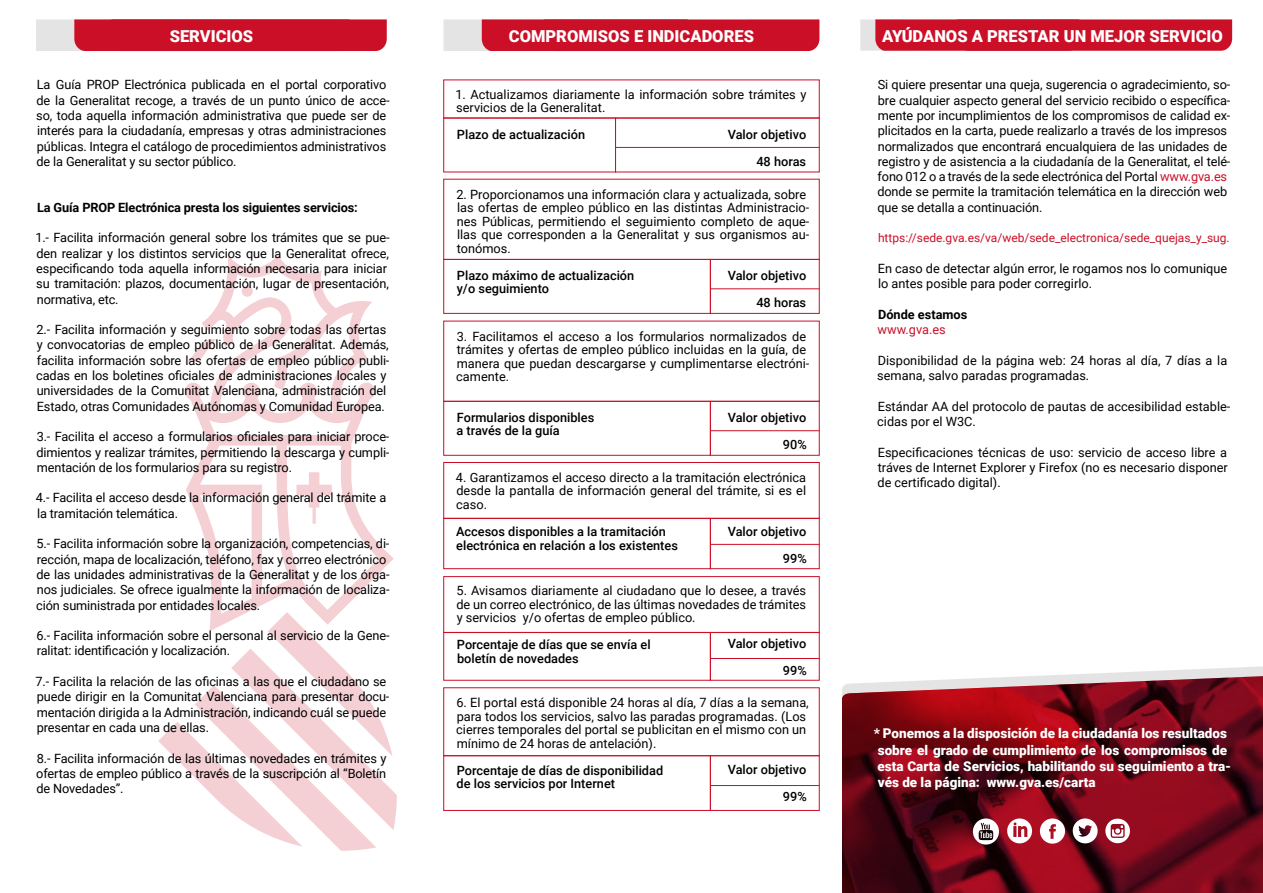
<style>
.page{position:relative;width:1263px;height:893px;background:#fff}
.page>*{position:absolute;margin:0;border:0;box-sizing:border-box;transform-origin:0 0}
.t1{font:900 16.5px "Roboto";color:#fff}
.t2{font:900 13.5px/16.2px "Roboto";color:#fff}
.t3{font:12.75px/15.3px "Roboto";letter-spacing:-.01em;color:#000}
.t4{font:500 12.75px/27px "Roboto";color:#000;text-align:right}
.t5{font:700 12.75px "Roboto";letter-spacing:-.01em;color:#000}
.t6{font:12.75px "Roboto";color:#cb0f27}
.t7{font:12px "Roboto";color:#cb0f27}
.s1{color:#cb0f27}
</style>
<div class="page">
<div style="left:443px;top:462px;width:376px;height:56px;border:1px solid #cb0f27"></div>
<div style="left:443px;top:576px;width:376px;height:57px;border:1px solid #cb0f27"></div>
<div style="left:443px;top:688px;width:376px;height:68px;border:1px solid #cb0f27"></div>
<div style="left:443px;top:118px;width:173px;height:54px;border:1px solid #cb0f27"></div>
<div style="left:443px;top:259px;width:268px;height:55px;border:1px solid #cb0f27"></div>
<div style="left:443px;top:401px;width:268px;height:54px;border:1px solid #cb0f27"></div>
<div style="left:443px;top:518px;width:268px;height:51px;border:1px solid #cb0f27"></div>
<div style="left:443px;top:632px;width:268px;height:48px;border:1px solid #cb0f27"></div>
<div style="left:443px;top:756px;width:268px;height:55px;border:1px solid #cb0f27"></div>
<div style="left:615px;top:118px;width:204px;height:54px;border:1px solid #cb0f27"></div>
<div style="left:710px;top:259px;width:109px;height:55px;border:1px solid #cb0f27"></div>
<div style="left:710px;top:401px;width:109px;height:54px;border:1px solid #cb0f27"></div>
<div style="left:710px;top:518px;width:109px;height:51px;border:1px solid #cb0f27"></div>
<div style="left:710px;top:632px;width:109px;height:48px;border:1px solid #cb0f27"></div>
<div style="left:710px;top:756px;width:109px;height:55px;border:1px solid #cb0f27"></div>
<svg style="left:158px;top:631px;width:239px;height:220px"></svg>
<svg style="left:185px;top:254px;width:209px;height:377px"></svg>
<hr style="left:615px;top:147px;width:204px;height:1px;background:#cb0f27">
<hr style="left:710px;top:289px;width:109px;height:1px;background:#cb0f27">
<hr style="left:710px;top:430px;width:109px;height:1px;background:#cb0f27">
<hr style="left:710px;top:544px;width:109px;height:1px;background:#cb0f27">
<hr style="left:710px;top:658px;width:109px;height:1px;background:#cb0f27">
<hr style="left:710px;top:785px;width:109px;height:1px;background:#cb0f27">
<svg style="left:1040px;top:666px;width:223px;height:10px"></svg>
<img style="left:842px;top:676px;width:421px;height:217px">
<svg style="left:973px;top:818px;width:26px;height:27px"></svg>
<svg style="left:1007px;top:818px;width:25px;height:25px"></svg>
<svg style="left:1040px;top:818px;width:25px;height:26px"></svg>
<svg style="left:1073px;top:818px;width:25px;height:25px"></svg>
<svg style="left:1105px;top:819px;width:25px;height:24px"></svg>
<svg style="left:36px;top:19px;width:351px;height:32px;background:#ce293e"></svg>
<svg style="left:443px;top:19px;width:376px;height:32px;background:#ce283d"></svg>
<svg style="left:860px;top:19px;width:372px;height:32px;background:#cd1d33"></svg>
<p class="t1" style="left:170px;top:24px;width:85px">SERVICIOS</p>
<p class="t1" style="left:509px;top:24px;width:247px">COMPROMISOS E INDICADORES</p>
<p class="t1" style="left:882px;top:24px;width:342px">AYÚDANOS A PRESTAR UN MEJOR SERVICIO</p>
<p class="t3" style="left:36px;top:77px;width:355px">La Guía PROP Electrónica publicada en el portal corporativo de la Generalitat recoge, a través de un punto único de acce&shy;so, toda aquella información administrativa que puede ser de interés para la ciudadanía, empresas y otras administraciones públicas. Integra el catálogo de procedimientos administrativos de la Generalitat y su sector público.</p>
<p class="t5" style="left:37px;top:198px;width:322px">La Guía PROP Electrónica presta los siguientes servicios:</p>
<p class="t3" style="left:35px;top:230px;width:356px">1.- Facilita información general sobre los trámites que se pue&shy;den realizar y los distintos servicios que la Generalitat ofrece, especificando toda aquella información necesaria para iniciar su tramitación: plazos, documentación, lugar de presentación, normativa, etc.</p>
<p class="t3" style="left:36px;top:321px;width:355px">2.- Facilita información y seguimiento sobre todas las ofertas y convocatorias de empleo público de la Generalitat. Además, facilita información sobre las ofertas de empleo público publi&shy;cadas en los boletines oficiales de administraciones locales y universidades de la Comunitat Valenciana, administración del Estado, otras Comunidades Autónomas y Comunidad Europea.</p>
<p class="t3" style="left:36px;top:429px;width:354px;text-align:justify">3.- Facilita el acceso a formularios oficiales para iniciar proce&shy;dimientos y realizar trámites, permitiendo la descarga y cumpli&shy;mentación de los formularios para su registro.</p>
<p class="t3" style="left:36px;top:490px;width:352px">4.- Facilita el acceso desde la información general del trámite a la tramitación telemática.</p>
<p class="t3" style="left:36px;top:536px;width:355px">5.- Facilita información sobre la organización, competencias, di&shy;rección, mapa de localización, teléfono, fax y correo electrónico de las unidades administrativas de la Generalitat y de los órga&shy;nos judiciales. Se ofrece igualmente la información de localiza&shy;ción suministrada por entidades locales.</p>
<p class="t3" style="left:36px;top:627px;width:355px">6.- Facilita información sobre el personal al servicio de la Gene&shy;ralitat: identificación y localización.</p>
<p class="t3" style="left:36px;top:673px;width:355px">7.- Facilita la relación de las oficinas a las que el ciudadano se puede dirigir en la Comunitat Valenciana para presentar docu&shy;mentación dirigida a la Administración, indicando cuál se puede presentar en cada una de ellas.</p>
<p class="t3" style="left:36px;top:750px;width:352px;text-align:justify">8.- Facilita información de las últimas novedades en trámites y ofertas de empleo público a través de la suscripción al “Boletín de Novedades”.</p>
<p class="t3" style="left:455px;top:87px;width:353px;line-height:13.5px">1. Actualizamos diariamente la información sobre trámites y servicios de la Generalitat.</p>
<p class="t4" style="left:457px;top:121px;width:130px">Plazo de actualización</p>
<p class="t4" style="left:728px;top:121px;width:80px">Valor objetivo<br>48 horas</p>
<p class="t3" style="left:456px;top:187px;width:354px;line-height:13.5px">2. Proporcionamos una información clara y actualizada, sobre las ofertas de empleo público en las distintas Administracio&shy;nes Públicas, permitiendo el seguimiento completo de aque&shy;llas que corresponden a la Generalitat y sus organismos au&shy;tonómos.</p>
<p class="t4" style="left:457px;top:268px;width:179px;line-height:13.5px;text-align:left">Plazo máximo de actualización y/o seguimiento</p>
<p class="t3" style="left:456px;top:329px;width:355px;line-height:13.5px">3. Facilitamos el acceso a los formularios normalizados de trámites y ofertas de empleo público incluidas en la guía, de manera que puedan descargarse y cumplimentarse electróni&shy;camente.</p>
<p class="t4" style="left:456px;top:410px;width:139px;line-height:13.5px;text-align:left">Formularios disponibles a través de la guía</p>
<p class="t3" style="left:456px;top:470px;width:352px;line-height:13.5px;text-align:justify">4. Garantizamos el acceso directo a la tramitación electrónica desde la pantalla de información general del trámite, si es el caso.</p>
<p class="t4" style="left:456px;top:524px;width:223px;line-height:13.5px;text-align:left">Accesos disponibles a la tramitación electrónica en relación a los existentes</p>
<p class="t3" style="left:456px;top:583px;width:351px;line-height:13.5px;text-align:justify">5. Avisamos diariamente al ciudadano que lo desee, a través de un correo electrónico, de las últimas novedades de trámites y servicios y/o ofertas de empleo público.</p>
<p class="t4" style="left:457px;top:637px;width:195px;line-height:13.5px;text-align:left">Porcentaje de días que se envía el boletín de novedades</p>
<p class="t3" style="left:456px;top:695px;width:354px;line-height:13.5px">6. El portal está disponible 24 horas al día, 7 días a la semana, para todos los servicios, salvo las paradas programadas. (Los cierres temporales del portal se publicitan en el mismo con un mínimo de 24 horas de antelación).</p>
<p class="t4" style="left:456px;top:763px;width:208px;line-height:13.5px;text-align:left">Porcentaje de días de disponibilidad de los servicios por Internet</p>
<p class="t4" style="left:728px;top:261px;width:80px">Valor objetivo<br>48 horas</p>
<p class="t4" style="left:728px;top:403px;width:80px">Valor objetivo<br>90%</p>
<p class="t4" style="left:728px;top:517px;width:80px">Valor objetivo<br>99%</p>
<p class="t4" style="left:728px;top:630px;width:80px">Valor objetivo<br>99%</p>
<p class="t4" style="left:728px;top:756px;width:80px">Valor objetivo<br>99%</p>
<p class="t3" style="left:877px;top:77px;width:355px">Si quiere presentar una queja, sugerencia o agradecimiento, so&shy;bre cualquier aspecto general del servicio recibido o específica&shy;mente por incumplimientos de los compromisos de calidad ex&shy;plicitados en la carta, puede realizarlo a través de los impresos normalizados que encontrará encualquiera de las unidades de registro y de asistencia a la ciudadanía de la Generalitat, el telé&shy;fono 012 o a través de la sede electrónica del Portal <span class="s1">www.gva.es </span>donde se permite la tramitación telemática en la dirección web que se detalla a continuación.</p>
<p class="t7" style="left:878px;top:230px;width:353px">https://sede.gva.es/va/web/sede_electronica/sede_quejas_y_sug.</p>
<p class="t3" style="left:878px;top:260px;width:351px">En caso de detectar algún error, le rogamos nos lo comunique lo antes posible para poder corregirlo.</p>
<p class="t5" style="left:878px;top:305px;width:91px">Dónde estamos</p>
<p class="t6" style="left:877px;top:321px;width:70px">www.gva.es</p>
<p class="t3" style="left:877px;top:352px;width:351px">Disponibilidad de la página web: 24 horas al día, 7 días a la semana, salvo paradas programadas.</p>
<p class="t3" style="left:877px;top:398px;width:355px">Estándar AA del protocolo de pautas de accesibilidad estable&shy;cidas por el W3C.</p>
<p class="t3" style="left:877px;top:444px;width:352px;text-align:justify">Especificaciones técnicas de uso: servicio de acceso libre a tráves de Internet Explorer y Firefox (no es necesario disponer de certificado digital).</p>
<p class="t2" style="left:874px;top:725px;width:359px">* Ponemos a la disposición de la ciudadanía los resultados sobre el grado de cumplimiento de los compromisos de esta Carta de Servicios, habilitando su seguimiento a tra&shy;vés de la página: www.gva.es/carta</p>
</div>
